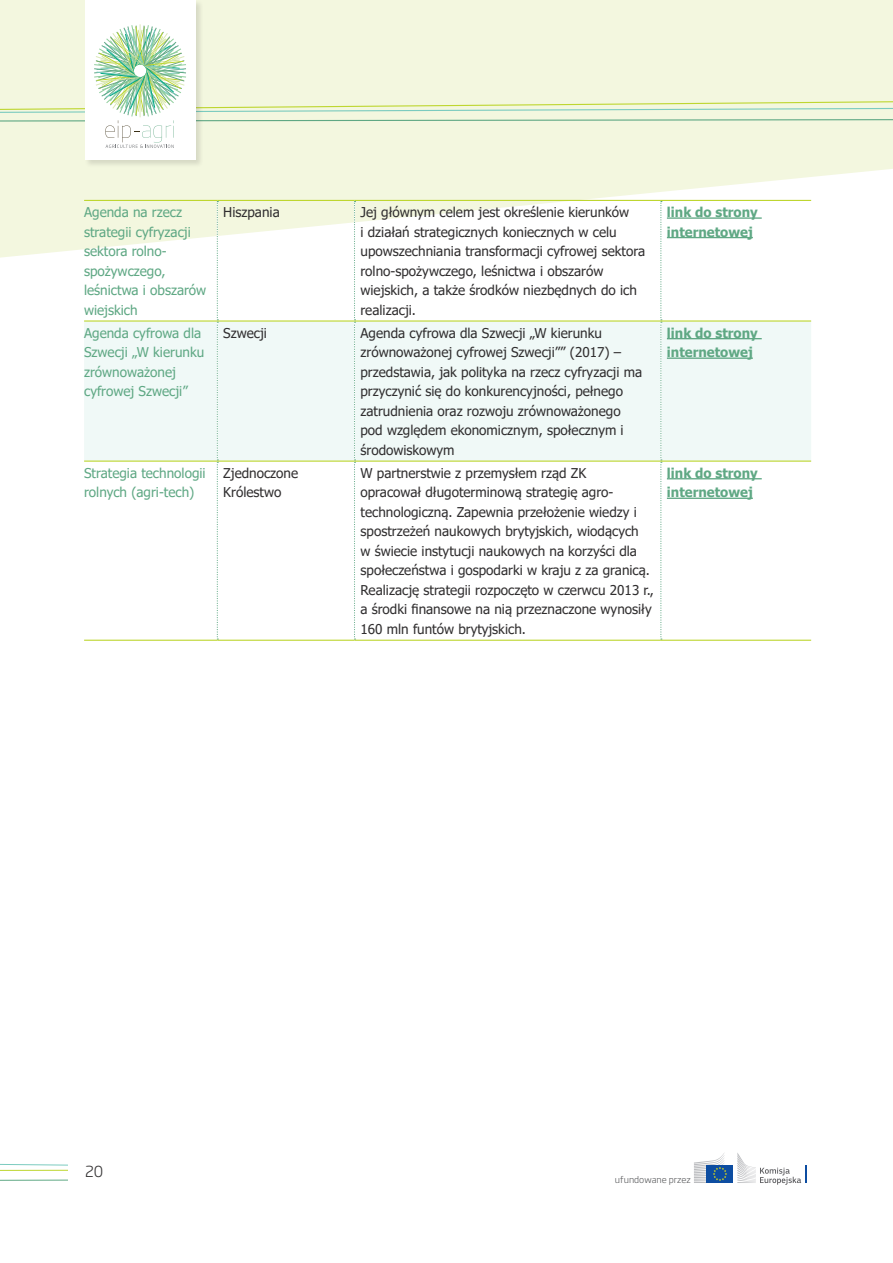
<style>
.page{position:relative;width:893px;height:1263px;background:#fff}
.page>*{position:absolute;margin:0;border:0;box-sizing:border-box;transform-origin:0 0}
.t1{font:300 15px "Soho Gothic Pro";color:#312f30}
.t2{font:13.5px/19.5px "Tahoma";color:#312f30}
.t3{font:13.5px/19.5px "Tahoma";color:#5fa884}
.t4{font:700 13.5px/19.5px "Tahoma";color:#5fa884}
.t5{font:300 9px "Soho Gothic Pro";color:#58595b}
</style>
<div class="page">
<svg style="left:0;top:0;width:893px;height:258px;fill:#f3f7df"></svg>
<div style="left:84px;top:322px;width:727px;height:139px;background:#f0f9f7"></div>
<svg style="left:217px;top:201px;width:1px;height:439px"></svg>
<svg style="left:354px;top:201px;width:1px;height:439px"></svg>
<svg style="left:660px;top:201px;width:2px;height:439px"></svg>
<hr style="left:84px;top:200px;width:133px;height:1px;background:#bed630">
<hr style="left:217px;top:200px;width:137px;height:1px;background:#bed630">
<hr style="left:354px;top:200px;width:307px;height:1px;background:#bed630">
<hr style="left:661px;top:200px;width:150px;height:1px;background:#bed630">
<hr style="left:84px;top:320px;width:133px;height:2px;background:#bed630">
<hr style="left:217px;top:320px;width:137px;height:2px;background:#bed630">
<hr style="left:354px;top:320px;width:307px;height:2px;background:#bed630">
<hr style="left:661px;top:320px;width:150px;height:2px;background:#bed630">
<hr style="left:84px;top:461px;width:133px;height:1px;background:#bed630">
<hr style="left:217px;top:461px;width:137px;height:1px;background:#bed630">
<hr style="left:354px;top:461px;width:307px;height:1px;background:#bed630">
<hr style="left:661px;top:461px;width:150px;height:1px;background:#bed630">
<hr style="left:84px;top:640px;width:133px;height:1px;background:#bed630">
<hr style="left:217px;top:640px;width:137px;height:1px;background:#bed630">
<hr style="left:354px;top:640px;width:307px;height:1px;background:#bed630">
<hr style="left:661px;top:640px;width:150px;height:1px;background:#bed630">
<hr style="left:667px;top:217px;width:95px;height:2px;background:#5fa884">
<hr style="left:667px;top:237px;width:86px;height:1px;background:#5fa884">
<hr style="left:667px;top:338px;width:95px;height:1px;background:#5fa884">
<hr style="left:667px;top:357px;width:86px;height:2px;background:#5fa884">
<hr style="left:667px;top:478px;width:95px;height:1px;background:#5fa884">
<hr style="left:667px;top:498px;width:86px;height:1px;background:#5fa884">
<svg style="left:0;top:1163px;width:67px;height:18px"></svg>
<div style="left:85px;top:0;width:119px;height:169px;background:#231f20;opacity:.14"></div>
<div style="left:85px;top:0;width:110px;height:160px;background:#fff"></div>
<hr style="left:140px;top:24px;width:1px;height:40px;background:#dbe9b8">
<svg style="left:0;top:25px;width:893px;height:123px;background:#edf4dc"></svg>
<svg style="left:737px;top:1153px;width:70px;height:32px"></svg>
<div style="left:707px;top:1165px;width:26px;height:18px;background:#0d4da1"></div>
<svg style="left:694px;top:1153px;width:33px;height:30px"></svg>
<p class="t3" style="left:84px;top:203px;width:124px">Agenda na rzecz strategii cyfryzacji sektora rolno&shy;spożywczego, leśnictwa i obszarów wiejskich</p>
<p class="t2" style="left:223px;top:203px;width:58px">Hiszpania</p>
<p class="t2" style="left:360px;top:203px;width:286px">Jej głównym celem jest określenie kierunków<br>i działań strategicznych koniecznych w celu upowszechniania transformacji cyfrowej sektora rolno-spożywczego, leśnictwa i obszarów wiejskich, a także środków niezbędnych do ich realizacji.</p>
<p class="t4" style="left:667px;top:203px;width:92px">link do strony internetowej</p>
<p class="t3" style="left:84px;top:324px;width:122px">Agenda cyfrowa dla<br>Szwecji „W kierunku zrównoważonej cyfrowej Szwecji”</p>
<p class="t2" style="left:223px;top:324px;width:45px">Szwecji</p>
<p class="t2" style="left:360px;top:324px;width:283px">Agenda cyfrowa dla Szwecji „W kierunku zrównoważonej cyfrowej Szwecji”” (2017) – przedstawia, jak polityka na rzecz cyfryzacji ma przyczynić się do konkurencyjności, pełnego zatrudnienia oraz rozwoju zrównoważonego pod względem ekonomicznym, społecznym i środowiskowym</p>
<p class="t4" style="left:667px;top:324px;width:92px">link do strony internetowej</p>
<p class="t3" style="left:84px;top:464px;width:123px">Strategia technologii rolnych (agri-tech)</p>
<p class="t2" style="left:223px;top:464px;width:76px">Zjednoczone<br>Królestwo</p>
<p class="t2" style="left:360px;top:464px;width:295px">W partnerstwie z przemysłem rząd ZK<br>opracował długoterminową strategię agro&shy;technologiczną. Zapewnia przełożenie wiedzy i spostrzeżeń naukowych brytyjskich, wiodących<br>w świecie instytucji naukowych na korzyści dla społeczeństwa i gospodarki w kraju z za granicą.<br>Realizację strategii rozpoczęto w czerwcu 2013 r., a środki finansowe na nią przeznaczone wynosiły 160 mln funtów brytyjskich.</p>
<p class="t4" style="left:667px;top:464px;width:92px">link do strony internetowej</p>
<p class="t1" style="left:85px;top:1160px;width:20px">20</p>
<p class="t5" style="left:615px;top:1173px;width:77px">ufundowane przez</p>
</div>
